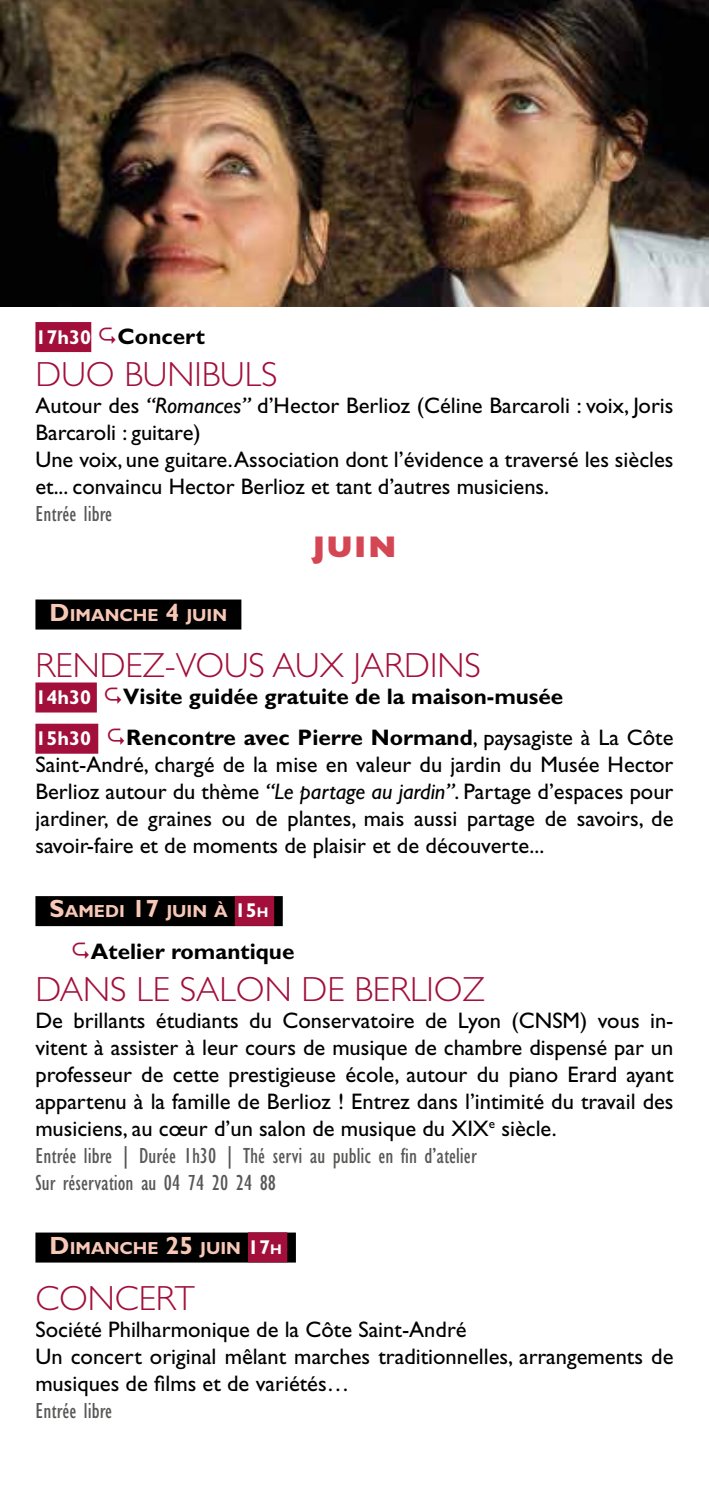
<style>
.page{position:relative;width:709px;height:1489px;background:#fff}
.page>*{position:absolute;margin:0;border:0;box-sizing:border-box;transform-origin:0 0}
.t1{font:300 35px "Gill Sans";color:#a20f3b}
.t2{font:800 30px "Gill Sans";color:#d54655}
.t3{font:22.5px/27px "Gill Sans";color:#000}
.t4{font:700 22.5px "Gill Sans";color:#000}
.t5{font:condensed 22.5px "Gill Sans";color:#575756}
.t6{font:700 20px "Gill Sans";color:#fff}
.t7{font:700 17.5px "Gill Sans";color:#f8c8b7}
.s1{font-size:20px;color:#fff}
.s2{font-style:italic}
.s3{font-size:25px}
.s4{font-weight:700}
.s5{font-size:14px;color:#fff}
.s6{font-stretch:condensed;color:#575756}
</style>
<div class="page">
<hr style="left:708px;top:0;width:1px;height:1488px;background:#d54655">
<img style="left:0;top:0;width:709px;height:307px">
<div style="left:35px;top:322px;width:56px;height:30px;background:#a20f3b"></div>
<div style="left:35px;top:599px;width:206px;height:30px;background:#000"></div>
<div style="left:35px;top:682px;width:62px;height:30px;background:#a20f3b"></div>
<div style="left:35px;top:723px;width:63px;height:30px;background:#a20f3b"></div>
<div style="left:35px;top:896px;width:248px;height:30px;background:#000"></div>
<div style="left:235px;top:895px;width:39px;height:30px;background:#a20f3b"></div>
<div style="left:35px;top:1232px;width:261px;height:30px;background:#000"></div>
<div style="left:248px;top:1232px;width:39px;height:30px;background:#a20f3b"></div>
<p class="t4" style="left:35px;top:322px;width:171px"><span class="s1">17h30</span> Concert</p>
<h1 class="t1" style="left:35px;top:354px;width:243px">DUO BUNIBULS</h1>
<p class="t3" style="left:35px;top:391px;width:639px">Autour des <span class="s2">“Romances”</span> d’Hector Berlioz (Céline Barcaroli : voix, Joris Barcaroli : guitare)<br>Une voix, une guitare. Association dont l’évidence a traversé les siècles et... convaincu Hector Berlioz et tant d’autres musiciens.</p>
<p class="t5" style="left:35px;top:501px;width:78px">Entrée libre</p>
<h2 class="t2" style="left:313px;top:529px;width:85px">JUIN</h2>
<p class="t7" style="left:50px;top:604px;width:179px"><span class="s3">D</span>IMANCHE <span class="s3">4</span> JUIN</p>
<h1 class="t1" style="left:35px;top:645px;width:447px">RENDEZ-VOUS AUX JARDINS</h1>
<p class="t6" style="left:35px;top:685px;width:57px">14h30</p>
<p class="t4" style="left:123px;top:683px;width:441px">Visite guidée gratuite de la maison-musée</p>
<p class="t6" style="left:35px;top:726px;width:57px">15h30</p>
<p class="t3" style="left:35px;top:724px;width:639px;text-align:justify;text-indent:91px"><span class="s4">Rencontre avec Pierre Normand</span>, paysagiste à La Côte Saint-André, chargé de la mise en valeur du jardin du Musée Hector Berlioz autour du thème <span class="s2">“Le partage au jardin”</span>. Partage d’espaces pour jardiner, de graines ou de plantes, mais aussi partage de savoirs, de savoir-faire et de moments de plaisir et de découverte...</p>
<p class="t7" style="left:50px;top:901px;width:220px"><span class="s3">S</span>AMEDI <span class="s3">17</span> JUIN À <span class="s1">15</span><span class="s5">H</span></p>
<p class="t4" style="left:91px;top:937px;width:205px">Atelier romantique</p>
<h1 class="t1" style="left:35px;top:969px;width:451px">DANS LE SALON DE BERLIOZ</h1>
<p class="t3" style="left:35px;top:1006px;width:639px">De brillants étudiants du Conservatoire de Lyon (CNSM) vous in&shy;vitent à assister à leur cours de musique de chambre dispensé par un professeur de cette prestigieuse école, autour du piano Erard ayant appartenu à la famille de Berlioz ! Entrez dans l’intimité du travail des musiciens, au cœur d’un salon de musique du XIX<sup>e</sup> siècle.<br><span class="s6">Entrée libre | Durée 1h30 | Thé servi au public en fin d’atelier<br>Sur réservation au 04 74 20 24 88</span></p>
<p class="t7" style="left:50px;top:1237px;width:234px"><span class="s3">D</span>IMANCHE <span class="s3">25</span> JUIN <span class="s1">17</span><span class="s5">H</span></p>
<h1 class="t1" style="left:35px;top:1278px;width:161px">CONCERT</h1>
<p class="t3" style="left:35px;top:1315px;width:639px">Société Philharmonique de la Côte Saint-André<br>Un concert original mêlant marches traditionnelles, arrangements de musiques de films et de variétés…</p>
<p class="t5" style="left:35px;top:1398px;width:78px">Entrée libre</p>
</div>
